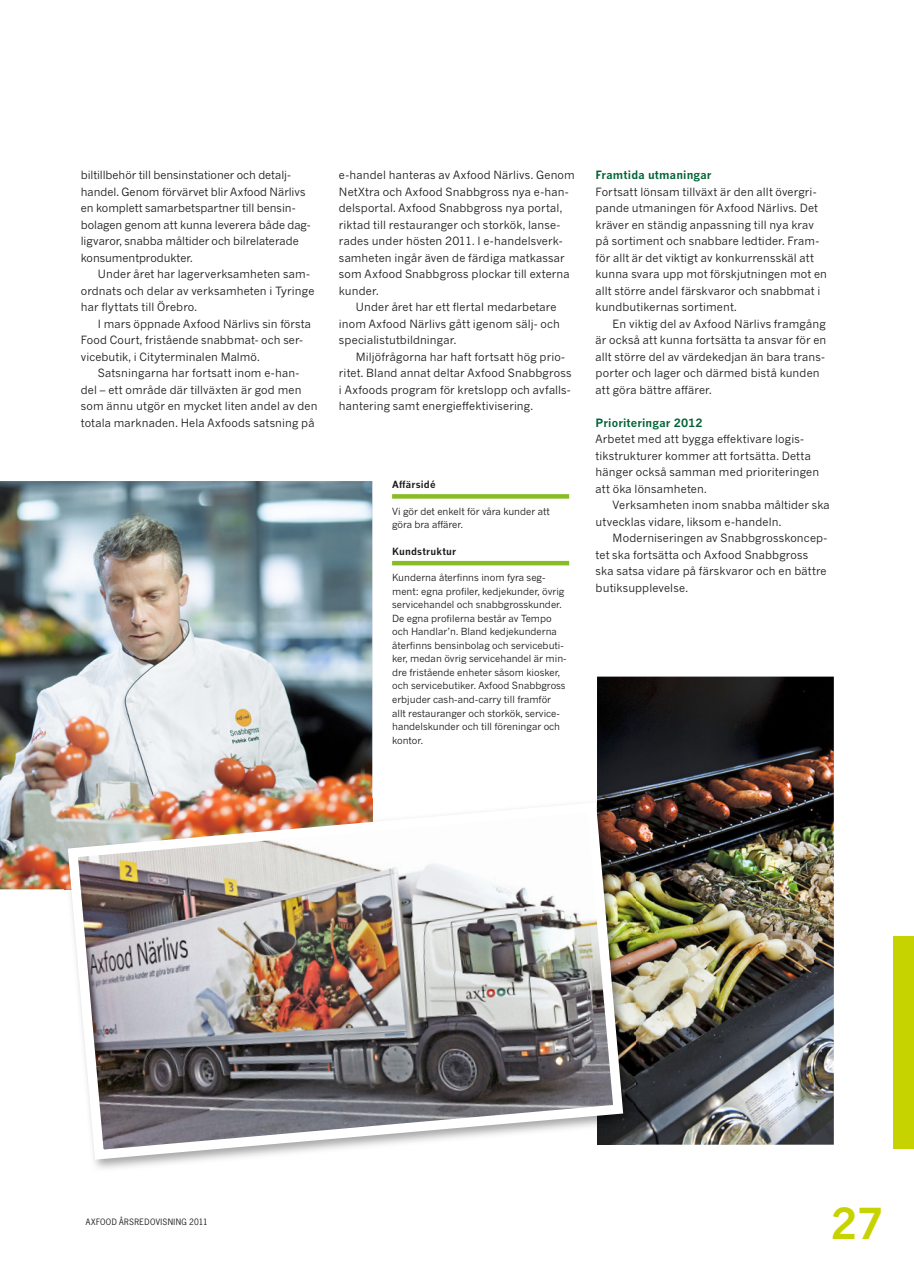
<style>
.page{position:relative;width:914px;height:1263px;background:#fff}
.page>*{position:absolute;margin:0;border:0;box-sizing:border-box;transform-origin:0 0}
.t1{font:700 41.85px "News Gothic MT Std";color:#c7d300}
.t2{font:11.25px/16.5px "News Gothic MT Std";letter-spacing:.01em;color:#1c1b1a}
.t3{font:700 11.25px "News Gothic MT Std";letter-spacing:.01em;color:#006334}
.t4{font:9.75px/13.5px "News Gothic MT Std";color:#1c1b1a}
.t5{font:700 9.75px "News Gothic MT Std";letter-spacing:.02em;color:#1c1b1a}
.t6{font:8.25px "News Gothic Std";letter-spacing:.045em;color:#1c1b1a}
</style>
<div class="page">
<div style="left:392px;top:494px;width:177px;height:5px;background:#86bc24"></div>
<hr style="left:392px;top:561px;width:177px;height:4px;background:#86bc24">
<img style="left:597px;top:677px;width:236px;height:468px">
<img style="left:0;top:481px;width:372px;height:408px">
<img style="left:628px;top:799px;width:8px;height:346px">
<img style="left:63px;top:797px;width:565px;height:368px">
<div style="left:893px;top:936px;width:21px;height:213px;background:#c7d300"></div>
<p class="t2" style="left:81px;top:168px;width:231px">biltillbehör till bensinstationer och detalj&shy;handel. Genom förvärvet blir Axfood Närlivs en komplett samarbetspartner till bensin&shy;bolagen genom att kunna leverera både dag&shy;ligvaror, snabba måltider och bilrelaterade konsumentprodukter.</p>
<p class="t2" style="left:81px;top:267px;width:235px;text-indent:17px">Under året har lagerverksamheten sam&shy;ordnats och delar av verksamheten i Tyringe har flyttats till Örebro.</p>
<p class="t2" style="left:81px;top:316px;width:232px;text-indent:17px">I mars öppnade Axfood Närlivs sin första<br>Food Court, fristående snabbmat- och ser&shy;vice butik, i Cityterminalen Malmö.</p>
<p class="t2" style="left:81px;top:366px;width:238px;text-indent:17px">Satsningarna har fortsatt inom e-han&shy;del – ett område där tillväxten är god men som ännu utgör en mycket liten andel av den totala marknaden. Hela Axfoods satsning på</p>
<p class="t2" style="left:339px;top:168px;width:237px">e-handel hanteras av Axfood Närlivs. Genom</p>
<p class="t2" style="left:339px;top:184px;width:231px">NetXtra och Axfood Snabbgross nya e-han-</p>
<p class="t2" style="left:339px;top:201px;width:225px">delsportal. Axfood Snabbgross nya portal,</p>
<p class="t2" style="left:339px;top:217px;width:223px">riktad till restauranger och storkök, lanse-</p>
<p class="t2" style="left:339px;top:234px;width:225px">rades under hösten 2011. I e-handelsverk-</p>
<p class="t2" style="left:339px;top:250px;width:227px">samheten ingår även de färdiga matkassar</p>
<p class="t2" style="left:339px;top:267px;width:232px">som Axfood Snabbgross plockar till externa</p>
<p class="t2" style="left:339px;top:283px;width:41px">kunder.</p>
<p class="t2" style="left:356px;top:300px;width:202px">Under året har ett flertal medarbetare</p>
<p class="t2" style="left:339px;top:316px;width:223px">inom Axfood Närlivs gått igenom sälj- och</p>
<p class="t2" style="left:339px;top:333px;width:119px">specialistutbildningar.</p>
<p class="t2" style="left:356px;top:349px;width:211px">Miljöfrågorna har haft fortsatt hög prio-</p>
<p class="t2" style="left:339px;top:366px;width:234px">ritet. Bland annat deltar Axfood Snabbgross</p>
<p class="t2" style="left:339px;top:382px;width:233px">i Axfoods program för kretslopp och avfalls-</p>
<p class="t2" style="left:339px;top:399px;width:196px">hantering samt energieffektivisering.</p>
<p class="t5" style="left:392px;top:481px;width:45px">Affärsidé</p>
<p class="t4" style="left:392px;top:505px;width:159px">Vi gör det enkelt för våra kunder att göra bra affärer.</p>
<p class="t5" style="left:392px;top:548px;width:65px">Kundstruktur</p>
<p class="t4" style="left:392px;top:572px;width:176px">Kunderna återfinns inom fyra seg&shy;ment: egna profiler, kedjekunder, övrig service handel och snabbgrosskunder.<br>De egna profilerna består av Tempo och Handlar’n. Bland kedjekunderna återfinns bensinbolag och servicebuti&shy;ker, medan övrig servicehandel är min&shy;dre fristående enheter såsom kiosker, och servicebutiker. Axfood Snabbgross erbjuder cash-and-carry till framför allt restauranger och storkök, service&shy;handelskunder och till föreningar och kontor.</p>
<p class="t3" style="left:595px;top:171px;width:117px">Framtida utmaningar</p>
<p class="t2" style="left:595px;top:184px;width:233px">Fortsatt lönsam tillväxt är den allt övergri&shy;pande utmaningen för Axfood Närlivs. Det kräver en ständig anpassning till nya krav på sortiment och snabbare ledtider. Fram&shy;för allt är det viktigt av konkurrensskäl att kunna svara upp mot förskjutningen mot en allt större andel färskvaror och snabbmat i kundbutikernas sortiment.</p>
<p class="t2" style="left:595px;top:316px;width:232px;text-indent:17px">En viktig del av Axfood Närlivs framgång är också att kunna fortsätta ta ansvar för en allt större del av värdekedjan än bara trans&shy;porter och lager och därmed bistå kunden att göra bättre affärer.</p>
<p class="t3" style="left:595px;top:418px;width:108px">Prioriteringar 2012</p>
<p class="t2" style="left:595px;top:432px;width:225px">Arbetet med att bygga effektivare logis&shy;tikstrukturer kommer att fortsätta. Detta hänger också samman med prioriteringen att öka lönsamheten.</p>
<p class="t2" style="left:595px;top:498px;width:235px;text-indent:17px">Verksamheten inom snabba måltider ska utvecklas vidare, liksom e-handeln.</p>
<p class="t2" style="left:595px;top:531px;width:233px;text-indent:17px">Moderniseringen av Snabbgrosskoncep&shy;tet ska fortsätta och Axfood Snabbgross ska satsa vidare på färskvaror och en bättre butiksupplevelse.</p>
<p class="t6" style="left:86px;top:1218px;width:124px">AXFOOD ÅRSREDOVISNING 2011</p>
<h1 class="t1" style="left:830px;top:1207px;width:54px">27</h1>
</div>
